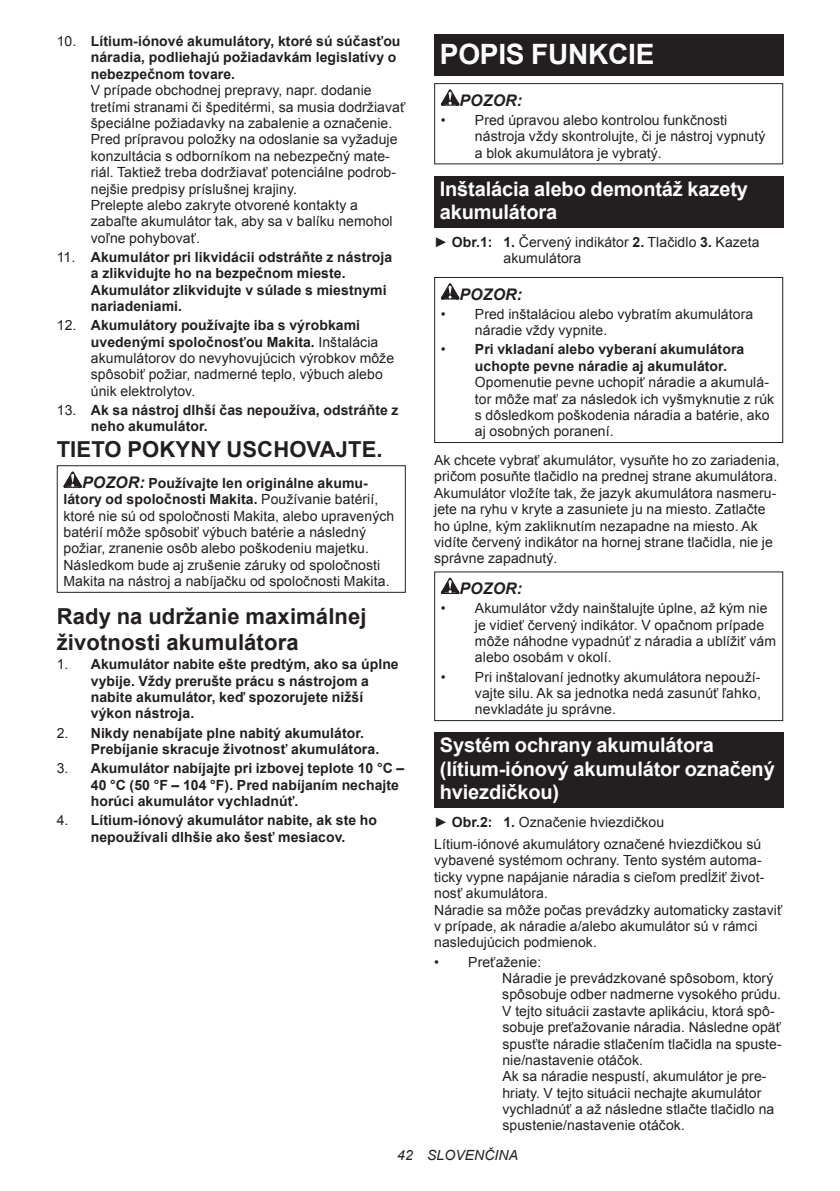
<style>
.page{position:relative;width:840px;height:1191px;background:#fff}
.page>*{position:absolute;margin:0;border:0;box-sizing:border-box;transform-origin:0 0}
.t1{font:700 28px "Arial";letter-spacing:-.01em;color:#fff}
.t2{font:700 22px/25.8px "Arial";letter-spacing:.005em;color:#231f20}
.t3{font:700 20px/23.4px "Arial";letter-spacing:-.01em;color:#fff}
.t4{font:italic 700 16px "Arial";letter-spacing:.005em;color:#231f20}
.t5{font:14px/16.4px "Arial";letter-spacing:.005em;color:#231f20}
.t6{font:700 14px/16.4px "Arial";letter-spacing:.005em;color:#231f20}
.t7{font:italic 14px "Arial";letter-spacing:.005em;color:#231f20}
.s1{font-weight:400}
.s2{font-weight:700}
.s3{font-weight:700;font-style:italic;font-size:16px}
</style>
<div class="page">
<svg style="left:63px;top:471px;width:19px;height:17px"></svg>
<div style="left:57px;top:465px;width:348px;height:128px;border:1px solid #231f20"></div>
<div style="left:434px;top:34px;width:348px;height:41px;background:#231f20"></div>
<svg style="left:440px;top:89px;width:19px;height:17px"></svg>
<div style="left:434px;top:83px;width:348px;height:81px;border:1px solid #231f20"></div>
<div style="left:434px;top:176px;width:348px;height:52px;background:#231f20"></div>
<svg style="left:440px;top:283px;width:19px;height:16px"></svg>
<div style="left:434px;top:277px;width:348px;height:166px;border:1px solid #231f20"></div>
<svg style="left:440px;top:577px;width:19px;height:17px"></svg>
<div style="left:434px;top:571px;width:348px;height:150px;border:1px solid #231f20"></div>
<div style="left:434px;top:732px;width:348px;height:75px;background:#231f20"></div>
<p class="t6" style="left:91px;top:33px;width:311px;text-indent:-34px"><span class="s1">10.</span> Lítium-iónové akumulátory, ktoré sú súčasťou náradia, podliehajú požiadavkám legislatívy o nebezpečnom tovare.</p>
<p class="t5" style="left:91px;top:82px;width:316px">V prípade obchodnej prepravy, napr. dodanie tretími stranami či špeditérmi, sa musia dodržiavať špeciálne požiadavky na zabalenie a označenie.<br>Pred prípravou položky na odoslanie sa vyžaduje konzultácia s odborníkom na nebezpečný mate&shy;riál. Taktiež treba dodržiavať potenciálne podrob&shy;nejšie predpisy príslušnej krajiny.<br>Prelepte alebo zakryte otvorené kontakty a zabaľte akumulátor tak, aby sa v balíku nemohol voľne pohybovať.</p>
<p class="t6" style="left:91px;top:249px;width:303px;text-indent:-34px"><span class="s1">11.</span> Akumulátor pri likvidácii odstráňte z nástroja a zlikvidujte ho na bezpečnom mieste.<br>Akumulátor zlikvidujte v súlade s miestnymi nariadeniami.</p>
<p class="t5" style="left:91px;top:317px;width:304px;text-indent:-34px">12. <span class="s2">Akumulátory používajte iba s výrobkami uvedenými spoločnosťou Makita.</span> Inštalácia akumulátorov do nevyhovujúcich výrobkov môže spôsobiť požiar, nadmerné teplo, výbuch alebo únik elektrolytov.</p>
<p class="t6" style="left:91px;top:402px;width:309px;text-indent:-34px"><span class="s1">13.</span> Ak sa nástroj dlhší čas nepoužíva, odstráňte z neho akumulátor.</p>
<h2 class="t2" style="left:57px;top:437px;width:327px">TIETO POKYNY USCHOVAJTE.</h2>
<p class="t5" style="left:63px;top:475px;width:332px;text-indent:19px"><span class="s3">POZOR:</span> <span class="s2">Používajte len originálne akumu&shy;látory od spoločnosti Makita.</span> Používanie batérií, ktoré nie sú od spoločnosti Makita, alebo upravených batérií môže spôsobiť výbuch batérie a následný požiar, zranenie osôb alebo poškodeniu majetku.<br>Následkom bude aj zrušenie záruky od spoločnosti Makita na nástroj a nabíjačku od spoločnosti Makita.</p>
<h2 class="t2" style="left:57px;top:604px;width:311px">Rady na udržanie maximálnej životnosti akumulátora</h2>
<p class="t6" style="left:91px;top:656px;width:309px;text-indent:-34px"><span class="s1">1.</span> Akumulátor nabite ešte predtým, ako sa úplne vybije. Vždy prerušte prácu s nástrojom a nabite akumulátor, keď spozorujete nižší výkon nástroja.</p>
<p class="t6" style="left:91px;top:725px;width:290px;text-indent:-34px"><span class="s1">2.</span> Nikdy nenabíjate plne nabitý akumulátor.<br>Prebíjanie skracuje životnosť akumulátora.</p>
<p class="t6" style="left:91px;top:760px;width:315px;text-indent:-34px"><span class="s1">3.</span> Akumulátor nabíjajte pri izbovej teplote 10 °C –<br>40 °C (50 °F – 104 °F). Pred nabíjaním nechajte horúci akumulátor vychladnúť.</p>
<p class="t6" style="left:57px;top:812px;width:322px;text-align:center"><span class="s1">4.</span> Lítium-iónový akumulátor nabite, ak ste ho nepoužívali dlhšie ako šesť mesiacov.</p>
<h1 class="t1" style="left:439px;top:35px;width:216px">POPIS FUNKCIE</h1>
<p class="t4" style="left:459px;top:89px;width:64px">POZOR:</p>
<p class="t5" style="left:474px;top:112px;width:292px;text-indent:-34px">• Pred úpravou alebo kontrolou funkčnosti nástroja vždy skontrolujte, či je nástroj vypnutý a blok akumulátora je vybratý.</p>
<h3 class="t3" style="left:439px;top:178px;width:309px">Inštalácia alebo demontáž kazety akumulátora</h3>
<p class="t5" style="left:503px;top:234px;width:257px;text-indent:-69px">► <span class="s2">Obr.1: 1.</span> Červený indikátor <span class="s2">2.</span> Tlačidlo <span class="s2">3.</span> Kazeta akumulátora</p>
<p class="t4" style="left:459px;top:283px;width:64px">POZOR:</p>
<p class="t5" style="left:474px;top:306px;width:280px;text-indent:-34px">• Pred inštaláciou alebo vybratím akumulátora náradie vždy vypnite.</p>
<p class="t6" style="left:474px;top:342px;width:271px;text-indent:-34px"><span class="s1">•</span> Pri vkladaní alebo vyberaní akumulátora uchopte pevne náradie aj akumulátor.</p>
<p class="t5" style="left:474px;top:374px;width:300px">Opomenutie pevne uchopiť náradie a akumulá&shy;tor môže mať za následok ich vyšmyknutie z rúk s dôsledkom poškodenia náradia a batérie, ako aj osobných poranení.</p>
<p class="t5" style="left:434px;top:452px;width:347px">Ak chcete vybrať akumulátor, vysuňte ho zo zariadenia, pričom posuňte tlačidlo na prednej strane akumulátora.<br>Akumulátor vložíte tak, že jazyk akumulátora nasmeru&shy;jete na ryhu v kryte a zasuniete ju na miesto. Zatlačte ho úplne, kým zakliknutím nezapadne na miesto. Ak vidíte červený indikátor na hornej strane tlačidla, nie je správne zapadnutý.</p>
<p class="t4" style="left:459px;top:578px;width:64px">POZOR:</p>
<p class="t5" style="left:474px;top:600px;width:302px;text-indent:-34px">• Akumulátor vždy nainštalujte úplne, až kým nie je vidieť červený indikátor. V opačnom prípade môže náhodne vypadnúť z náradia a ublížiť vám alebo osobám v okolí.</p>
<p class="t5" style="left:474px;top:668px;width:287px;text-align:justify;text-indent:-34px">• Pri inštalovaní jednotky akumulátora nepouží&shy;vajte silu. Ak sa jednotka nedá zasunúť ľahko, nevkladáte ju správne.</p>
<h3 class="t3" style="left:439px;top:734px;width:336px">Systém ochrany akumulátora (lítium-iónový akumulátor označený hviezdičkou)</h3>
<p class="t5" style="left:434px;top:811px;width:328px;line-height:22px">► <span class="s2">Obr.2: 1.</span> Označenie hviezdičkou<br>Lítium-iónové akumulátory označené hviezdičkou sú</p>
<p class="t5" style="left:434px;top:852px;width:349px">vybavené systémom ochrany. Tento systém automa&shy;ticky vypne napájanie náradia s cieľom predĺžiť život&shy;nosť akumulátora.<br>Náradie sa môže počas prevádzky automaticky zastaviť v prípade, ak náradie a/alebo akumulátor sú v rámci nasledujúcich podmienok.</p>
<p class="t5" style="left:502px;top:953px;width:281px;text-indent:-68px">• Preťaženie:<br>Náradie je prevádzkované spôsobom, ktorý spôsobuje odber nadmerne vysokého prúdu.<br>V tejto situácii zastavte aplikáciu, ktorá spô&shy;sobuje preťažovanie náradia. Následne opäť spusťte náradie stlačením tlačidla na spuste&shy;nie/nastavenie otáčok.<br>Ak sa náradie nespustí, akumulátor je pre&shy;hriaty. V tejto situácii nechajte akumulátor vychladnúť a až následne stlačte tlačidlo na spustenie/nastavenie otáčok.</p>
<p class="t7" style="left:397px;top:1146px;width:122px">42 SLOVENČINA</p>
</div>
